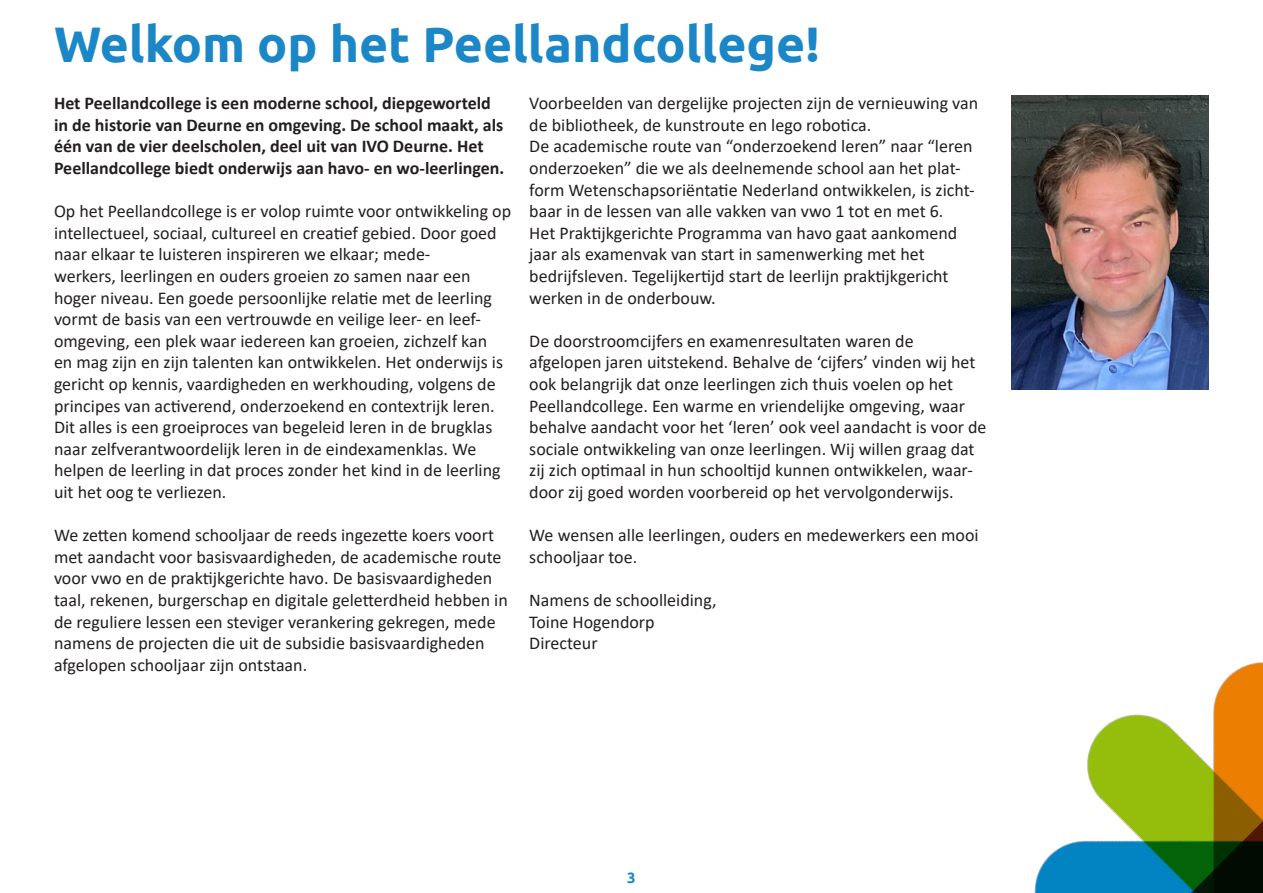
<style>
.page{position:relative;width:1263px;height:893px;background:#fff}
.page>*{position:absolute;margin:0;border:0;box-sizing:border-box;transform-origin:0 0}
.t1{font:700 49.95px "Ubuntu";color:#1b87c6}
.t2{font:18px/21.6px "Calibri";color:#231f20}
.t3{font:700 18px/21.6px "Calibri";color:#231f20}
.t4{font:700 15px "Ubuntu";color:#1b87c6}
</style>
<div class="page">
<img style="left:1012px;top:96px;width:197px;height:293px">
<img style="left:1034px;top:662px;width:229px;height:231px">
<h1 class="t1" style="left:54px;top:23px;width:767px">Welkom op het Peellandcollege!</h1>
<p class="t3" style="left:54px;top:93px;width:452px">Het Peellandcollege is een moderne school, diepgeworteld in de historie van Deurne en omgeving. De school maakt, als één van de vier deelscholen, deel uit van IVO Deurne. Het Peellandcollege biedt onderwijs aan havo- en wo-leerlingen.</p>
<p class="t2" style="left:54px;top:202px;width:459px">Op het Peellandcollege is er volop ruimte voor ontwikkeling op intellectueel, sociaal, cultureel en creatief gebied. Door goed naar elkaar te luisteren inspireren we elkaar; mede-<br>werkers, leerlingen en ouders groeien zo samen naar een hoger niveau. Een goede persoonlijke relatie met de leerling vormt de basis van een vertrouwde en veilige leer- en leef&shy;omgeving, een plek waar iedereen kan groeien, zichzelf kan<br>en mag zijn en zijn talenten kan ontwikkelen. Het onderwijs is gericht op kennis, vaardigheden en werkhouding, volgens de principes van activerend, onderzoekend en contextrijk leren.<br>Dit alles is een groeiproces van begeleid leren in de brugklas naar zelfverantwoordelijk leren in de eindexamenklas. We helpen de leerling in dat proces zonder het kind in de leerling uit het oog te verliezen.</p>
<p class="t2" style="left:54px;top:524px;width:455px">We zetten komend schooljaar de reeds ingezette koers voort met aandacht voor basisvaardigheden, de academische route voor vwo en de praktijkgerichte havo. De basisvaardigheden taal, rekenen, burgerschap en digitale geletterdheid hebben in de reguliere lessen een steviger verankering gekregen, mede namens de projecten die uit de subsidie basisvaardigheden afgelopen schooljaar zijn ontstaan.</p>
<p class="t2" style="left:529px;top:92px;width:450px">Voorbeelden van dergelijke projecten zijn de vernieuwing van de bibliotheek, de kunstroute en lego robotica.<br>De academische route van “onderzoekend leren” naar “leren onderzoeken” die we als deelnemende school aan het plat&shy;form Wetenschapsoriëntatie Nederland ontwikkelen, is zicht&shy;baar in de lessen van alle vakken van vwo 1 tot en met 6.<br>Het Praktijkgerichte Programma van havo gaat aankomend jaar als examenvak van start in samenwerking met het bedrijfsleven. Tegelijkertijd start de leerlijn praktijkgericht werken in de onderbouw.</p>
<p class="t2" style="left:529px;top:330px;width:459px">De doorstroomcijfers en examenresultaten waren de afgelopen jaren uitstekend. Behalve de ‘cijfers’ vinden wij het ook belangrijk dat onze leerlingen zich thuis voelen op het Peellandcollege. Een warme en vriendelijke omgeving, waar behalve aandacht voor het ‘leren’ ook veel aandacht is voor de sociale ontwikkeling van onze leerlingen. Wij willen graag dat zij zich optimaal in hun schooltijd kunnen ontwikkelen, waar&shy;door zij goed worden voorbereid op het vervolgonderwijs.</p>
<p class="t2" style="left:529px;top:524px;width:451px">We wensen alle leerlingen, ouders en medewerkers een mooi schooljaar toe.</p>
<p class="t2" style="left:529px;top:589px;width:189px">Namens de schoolleiding,<br>Toine Hogendorp<br>Directeur</p>
<p class="t4" style="left:627px;top:871px;width:10px">3</p>
</div>
